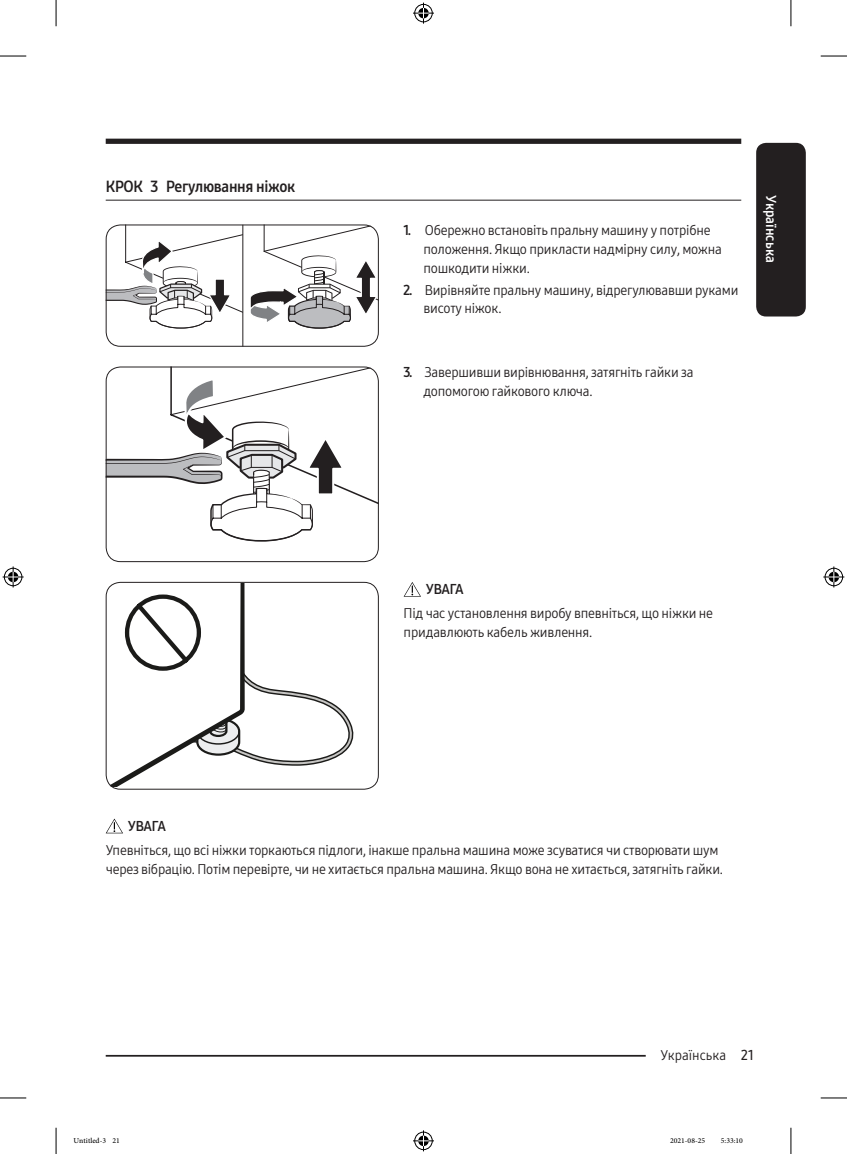
<style>
.page{position:relative;width:847px;height:1154px;background:#fff}
.page>*{position:absolute;margin:0;border:0;box-sizing:border-box;transform-origin:0 0}
.t1{font:15.75px "Samsung One 700 C";letter-spacing:-.015em;color:#231f20}
.t2{font:14px/18.9px "Samsung One 400 C";letter-spacing:-.015em;color:#231f20}
.t3{font:14px "Samsung One 700 C";color:#fff}
.DL_DT_Icon{font:14px "Samsung One 700 C";letter-spacing:-.015em;color:#231f20}
.t4{font:10.5px "Adobe Arabic";color:#000}
.s1{font-family:"Samsung One 700 C"}
.s2{font-family:"Samsung One 600 C"}
</style>
<div class="page">
<div style="left:755px;top:143px;width:50px;height:173px;background:#231f20;border-radius:10px"></div>
<div style="left:106px;top:139px;width:635px;height:5px;background:#231f20"></div>
<hr style="left:106px;top:1055px;width:605px;height:1px;background:#231f20">
<div style="left:645px;top:1045px;width:96px;height:17px;background:#fff"></div>
<hr style="left:106px;top:200px;width:635px;height:1px;background:#231f20">
<svg style="left:106px;top:226px;width:136px;height:103px"></svg>
<svg style="left:250px;top:224px;width:128px;height:105px"></svg>
<hr style="left:242px;top:224px;width:1px;height:123px;background:#231f20">
<div style="left:106px;top:224px;width:272px;height:123px;border:1px solid #231f20;border-radius:14px"></div>
<svg style="left:106px;top:366px;width:272px;height:176px"></svg>
<div style="left:106px;top:366px;width:272px;height:196px;border:1px solid #231f20;border-radius:14px"></div>
<svg style="left:108px;top:583px;width:246px;height:204px"></svg>
<div style="left:106px;top:582px;width:272px;height:207px;border:1px solid #231f20;border-radius:14px"></div>
<svg style="left:403px;top:582px;width:18px;height:15px"></svg>
<svg style="left:106px;top:818px;width:17px;height:15px"></svg>
<svg style="left:0;top:56px;width:26px;height:1px"></svg>
<svg style="left:820px;top:56px;width:26px;height:1px"></svg>
<svg style="left:0;top:1097px;width:26px;height:1px"></svg>
<svg style="left:820px;top:1097px;width:26px;height:1px"></svg>
<svg style="left:56px;top:0;width:1px;height:26px"></svg>
<svg style="left:56px;top:1128px;width:1px;height:26px"></svg>
<svg style="left:790px;top:0;width:1px;height:26px"></svg>
<svg style="left:790px;top:1128px;width:1px;height:26px"></svg>
<svg style="left:413px;top:3px;width:21px;height:21px"></svg>
<svg style="left:413px;top:1130px;width:21px;height:21px"></svg>
<svg style="left:3px;top:566px;width:21px;height:21px"></svg>
<svg style="left:823px;top:566px;width:21px;height:21px"></svg>
<p class="t1" style="left:106px;top:176px;width:191px">КРОК 3 Регулювання ніжок</p>
<p class="t2" style="left:423px;top:221px;width:300px;text-indent:-20px"><span class="s1">1.</span> Обережно встановіть пральну машину у потрібне положення. Якщо прикласти надмірну силу, можна пошкодити ніжки.</p>
<p class="t2" style="left:423px;top:280px;width:316px;text-indent:-20px"><span class="s1">2.</span> Вирівняйте пральну машину, відрегулювавши руками висоту ніжок.</p>
<p class="t2" style="left:423px;top:363px;width:271px;text-indent:-20px"><span class="s1">3.</span> Завершивши вирівнювання, затягніть гайки за допомогою гайкового ключа.</p>
<p class="t3" style="left:780px;top:195px;width:69px;rotate:90deg">Українська</p>
<p class="DL_DT_Icon" style="left:425px;top:580px;width:40px">УВАГА</p>
<p class="t2" style="left:403px;top:603px;width:311px">Під час установлення виробу впевніться, що ніжки не придавлюють кабель живлення.</p>
<p class="DL_DT_Icon" style="left:128px;top:816px;width:40px">УВАГА</p>
<p class="t2" style="left:106px;top:840px;width:618px">Упевніться, що всі ніжки торкаються підлоги, інакше пральна машина може зсуватися чи створювати шум через вібрацію. Потім перевірте, чи не хитається пральна машина. Якщо вона не хитається, затягніть гайки.</p>
<p class="t2" style="left:660px;top:1045px;width:95px">Українська <span class="s2">21</span></p>
<p class="t4" style="left:74px;top:1133px;width:48px">Untitled-3 21</p>
<p class="t4" style="left:669px;top:1133px;width:37px">2021-08-25</p>
<p class="t4" style="left:720px;top:1133px;width:24px">5:33:10</p>
</div>
